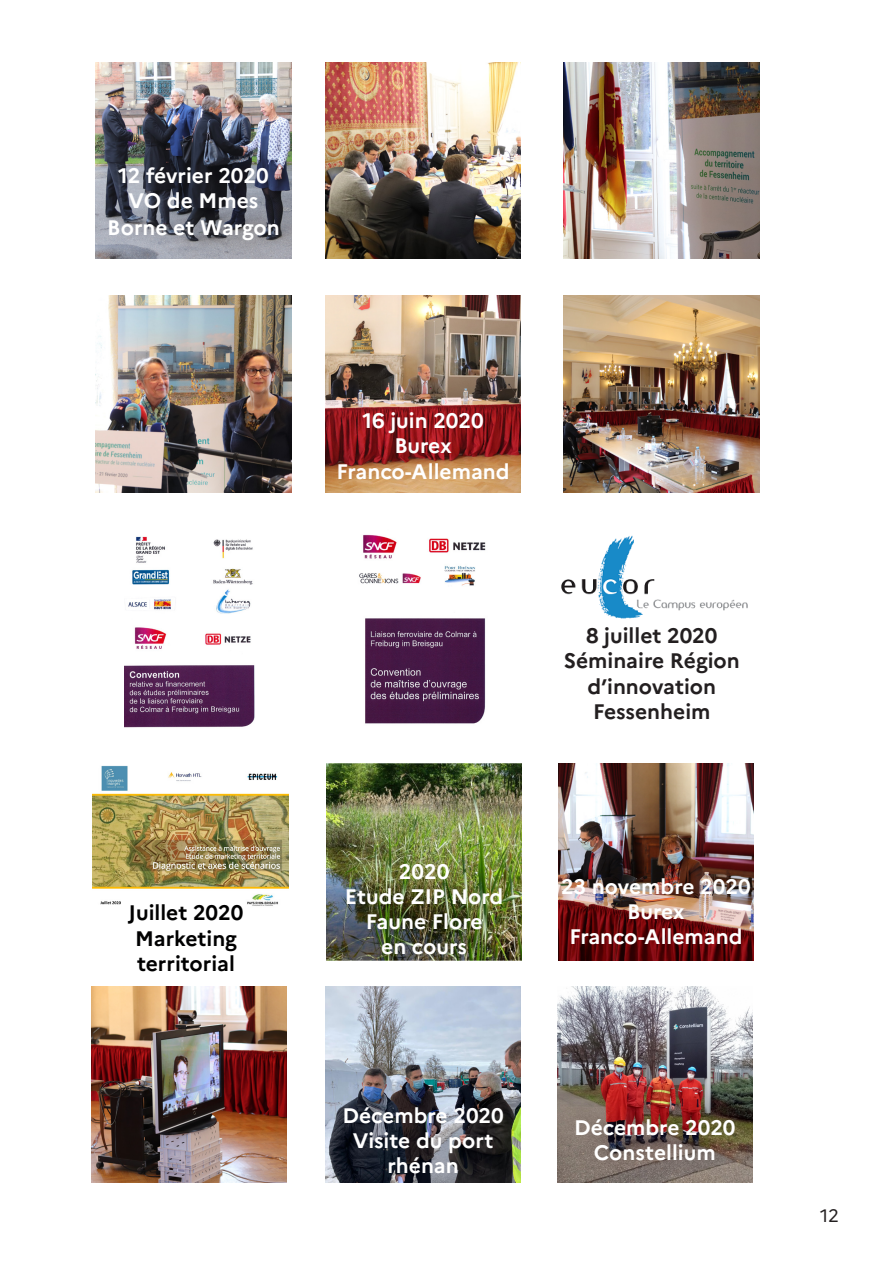
<style>
.page{position:relative;width:893px;height:1263px;background:#fff}
.page>*{position:absolute;margin:0;border:0;box-sizing:border-box;transform-origin:0 0}
.Style_de_paragraphe{font:700 21px/27px "Marianne";color:#fff;text-align:center}
.Style_de_paragraphe-2{font:700 21px/25.2px "Marianne";color:#231f20;text-align:center}
.Style_de_paragraphe-3{font:700 21px "Marianne";color:#000001}
.t1{font:18px "Marianne";color:#231f20}
</style>
<div class="page">
<img style="left:325px;top:62px;width:196px;height:197px">
<img style="left:563px;top:62px;width:196px;height:197px">
<img style="left:96px;top:62px;width:195px;height:197px">
<img style="left:325px;top:296px;width:196px;height:197px">
<img style="left:563px;top:296px;width:196px;height:197px">
<img style="left:96px;top:296px;width:195px;height:197px">
<img style="left:91px;top:986px;width:196px;height:197px">
<img style="left:557px;top:986px;width:196px;height:197px">
<img style="left:558px;top:764px;width:196px;height:196px">
<img style="left:325px;top:986px;width:196px;height:197px">
<img style="left:124px;top:536px;width:131px;height:192px">
<img style="left:326px;top:764px;width:196px;height:196px">
<img style="left:359px;top:534px;width:127px;height:190px">
<img style="left:561px;top:535px;width:187px;height:84px">
<img style="left:93px;top:765px;width:195px;height:141px">
<p class="Style_de_paragraphe" style="left:118px;top:162px;width:152px">12 février 2020</p>
<p class="Style_de_paragraphe" style="left:107px;top:187px;width:174px">VO de Mmes<br>Borne et Wargon</p>
<p class="Style_de_paragraphe-3" style="left:129px;top:900px;width:116px">Juillet 2020</p>
<p class="Style_de_paragraphe-3" style="left:135px;top:925px;width:103px">Marketing</p>
<p class="Style_de_paragraphe-3" style="left:137px;top:950px;width:100px">territorial</p>
<p class="Style_de_paragraphe" style="left:362px;top:407px;width:123px">16 juin 2020</p>
<p class="Style_de_paragraphe" style="left:394px;top:432px;width:59px">Burex</p>
<p class="Style_de_paragraphe" style="left:337px;top:458px;width:175px">Franco-Allemand</p>
<p class="Style_de_paragraphe" style="left:399px;top:858px;width:52px">2020</p>
<p class="Style_de_paragraphe" style="left:345px;top:884px;width:160px;line-height:25.2px">Etude ZIP Nord<br>Faune Flore</p>
<p class="Style_de_paragraphe" style="left:381px;top:933px;width:87px">en cours</p>
<p class="Style_de_paragraphe-2" style="left:586px;top:623px;width:133px">8 juillet 2020</p>
<p class="Style_de_paragraphe-2" style="left:564px;top:648px;width:178px">Séminaire Région d’innovation</p>
<p class="Style_de_paragraphe-2" style="left:593px;top:699px;width:119px">Fessenheim</p>
<p class="Style_de_paragraphe" style="left:561px;top:873px;width:191px">23 novembre 2020</p>
<p class="Style_de_paragraphe" style="left:627px;top:898px;width:59px">Burex</p>
<p class="Style_de_paragraphe" style="left:569px;top:923px;width:175px">Franco-Allemand</p>
<p class="Style_de_paragraphe" style="left:342px;top:1102px;width:163px">Décembre 2020</p>
<p class="Style_de_paragraphe" style="left:353px;top:1127px;width:142px">Visite du port</p>
<p class="Style_de_paragraphe" style="left:387px;top:1152px;width:73px">rhénan</p>
<p class="Style_de_paragraphe" style="left:574px;top:1114px;width:163px">Décembre 2020</p>
<p class="Style_de_paragraphe" style="left:594px;top:1139px;width:123px">Constellium</p>
<p class="t1" style="left:820px;top:1205px;width:20px">12</p>
</div>
